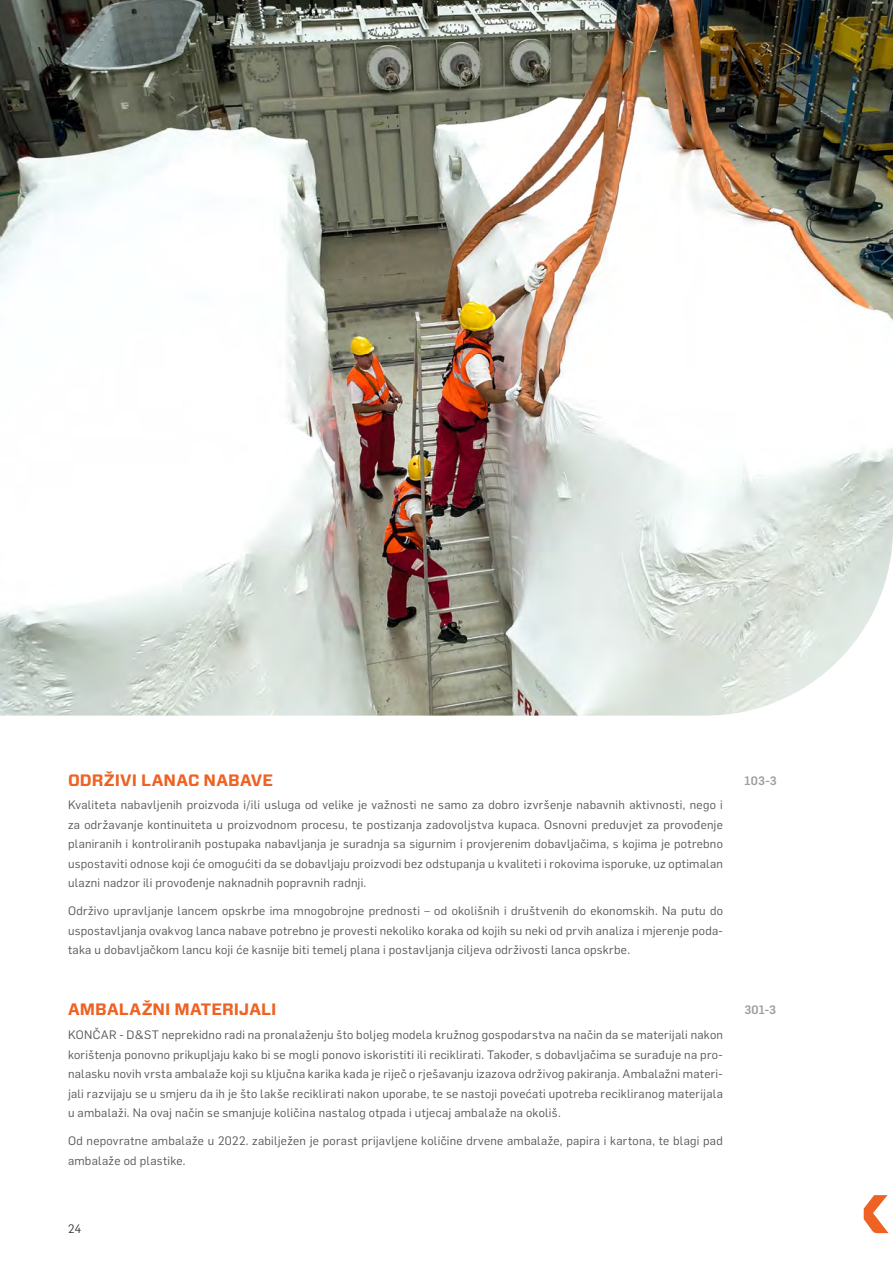
<style>
.page{position:relative;width:893px;height:1263px;background:#fff}
.page>*{position:absolute;margin:0;border:0;box-sizing:border-box;transform-origin:0 0}
.List_Paragraph{font:700 16.5px "Forza";letter-spacing:.01em;color:#ee6223}
.Body_Text{font:12px/19.5px "Flama";letter-spacing:.025em;color:#555756;text-align:justify}
.Body_Text-2{font:500 12px "Flama";letter-spacing:.02em;color:#9d9e9e}
.t1{font:12px "Flama";color:#383937}
</style>
<div class="page">
<img style="left:0;top:0;width:893px;height:715px">
<svg style="left:864px;top:1195px;width:24px;height:38px"></svg>
<p class="List_Paragraph" style="left:68px;top:769px;width:207px">ODRŽIVI LANAC NABAVE</p>
<p class="Body_Text" style="left:68px;top:795px;width:656px">Kvaliteta nabavljenih proizvoda i/ili usluga od velike je važnosti ne samo za dobro izvršenje nabavnih aktivnosti, nego i za održavanje kontinuiteta u proizvodnom procesu, te postizanja zadovoljstva kupaca. Osnovni preduvjet za provođenje planiranih i kontroliranih postupaka nabavljanja je suradnja sa sigurnim i provjerenim dobavljačima, s kojima je potrebno uspostaviti odnose koji će omogućiti da se dobavljaju proizvodi bez odstupanja u kvaliteti i rokovima isporuke, uz optimalan ulazni nadzor ili provođenje naknadnih popravnih radnji.</p>
<p class="Body_Text" style="left:68px;top:901px;width:656px">Održivo upravljanje lancem opskrbe ima mnogobrojne prednosti – od okolišnih i društvenih do ekonomskih. Na putu do uspostavljanja ovakvog lanca nabave potrebno je provesti nekoliko koraka od kojih su neki od prvih analiza i mjerenje poda&shy;taka u dobavljačkom lancu koji će kasnije biti temelj plana i postavljanja ciljeva održivosti lanca opskrbe.</p>
<p class="List_Paragraph" style="left:68px;top:999px;width:210px">AMBALAŽNI MATERIJALI</p>
<p class="Body_Text" style="left:68px;top:1024px;width:656px">KONČAR - D&amp;ST neprekidno radi na pronalaženju što boljeg modela kružnog gospodarstva na način da se materijali nakon korištenja ponovno prikupljaju kako bi se mogli ponovo iskoristiti ili reciklirati. Također, s dobavljačima se surađuje na pro&shy;nalasku novih vrsta ambalaže koji su ključna karika kada je riječ o rješavanju izazova održivog pakiranja. Ambalažni materi&shy;jali razvijaju se u smjeru da ih je što lakše reciklirati nakon uporabe, te se nastoji povećati upotreba recikliranog materijala u ambalaži. Na ovaj način se smanjuje količina nastalog otpada i utjecaj ambalaže na okoliš.</p>
<p class="Body_Text" style="left:68px;top:1130px;width:656px">Od nepovratne ambalaže u 2022. zabilježen je porast prijavljene količine drvene ambalaže, papira i kartona, te blagi pad ambalaže od plastike.</p>
<p class="Body_Text-2" style="left:744px;top:772px;width:34px">103-3</p>
<p class="Body_Text-2" style="left:744px;top:1001px;width:33px">301-3</p>
<p class="t1" style="left:68px;top:1221px;width:15px">24</p>
</div>
